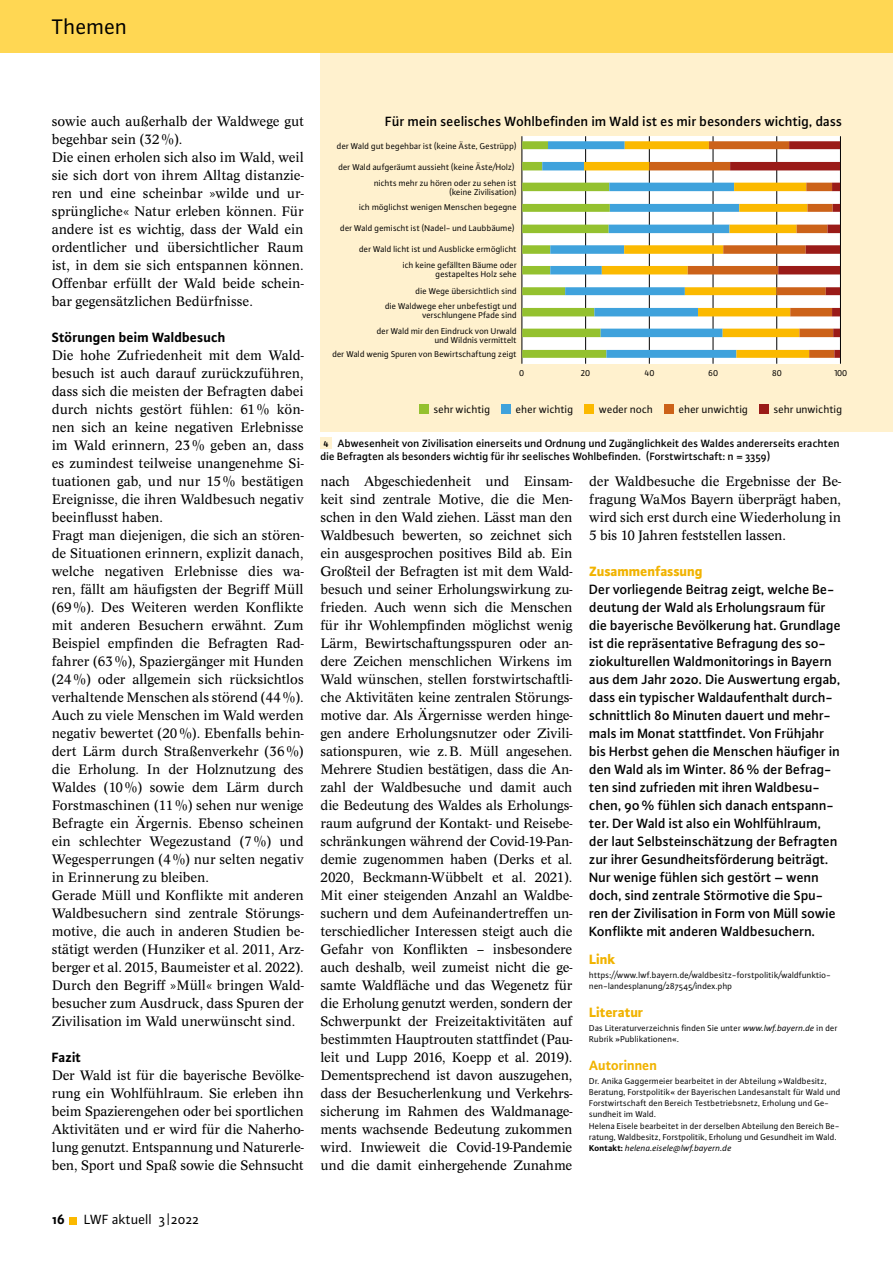
<style>
.page{position:relative;width:893px;height:1263px;background:#fff}
.page>*{position:absolute;margin:0;border:0;box-sizing:border-box;transform-origin:0 0}
.t1{font:22.5px "Plus Sans Pro";letter-spacing:-.005em;color:#000}
.t2{font:14.25px/18px "Concept";letter-spacing:-.005em;color:#000;text-align:justify}
.t3{font:500 14.25px/18px "Plus Sans Pro";letter-spacing:-.005em;color:#000}
.t4{font:700 14.25px "Plus Sans Pro";color:#000}
.t5{font:800 14.25px "Plus Sans Pro";letter-spacing:-.01em;color:#f1b300}
.t6{font:14.25px "Plus Sans Pro";color:#000}
.t7{font:700 14.25px "Plus Sans Pro";letter-spacing:-.01em;color:#f1b300}
.t8{font:500 11.25px/13.5px "Plus Sans Pro";color:#000}
.t9{font:11.25px "Plus Sans Pro";color:#000}
.t10{font:9px/11.2px "Plus Sans Pro";color:#000;text-align:right}
.s1{font-weight:700;font-size:9px}
.s2{font-style:italic}
.s3{font-weight:700}
</style>
<div class="page">
<div style="left:0;top:0;width:893px;height:53px;background:#ffd753"></div>
<div style="left:70px;top:1217px;width:7px;height:7px;background:#fbb900"></div>
<div style="left:320px;top:53px;width:573px;height:379px;background:#fff1ce"></div>
<div style="left:522px;top:136px;width:319px;height:228px;background:#fff"></div>
<div style="left:419px;top:404px;width:10px;height:9px;background:#94c12f"></div>
<div style="left:501px;top:404px;width:10px;height:9px;background:#3fa2dc"></div>
<div style="left:584px;top:404px;width:10px;height:9px;background:#fbb900"></div>
<div style="left:664px;top:404px;width:10px;height:9px;background:#cc6219"></div>
<div style="left:759px;top:404px;width:10px;height:9px;background:#9a1b18"></div>
<hr style="left:585px;top:136px;width:1px;height:228px;background:#000">
<hr style="left:649px;top:136px;width:1px;height:228px;background:#000">
<hr style="left:713px;top:136px;width:1px;height:228px;background:#000">
<hr style="left:776px;top:136px;width:1px;height:228px;background:#000">
<hr style="left:840px;top:136px;width:1px;height:228px;background:#000">
<hr style="left:522px;top:136px;width:1px;height:228px;background:#000">
<svg style="left:522px;top:141px;width:318px;height:217px"></svg>
<div style="left:320px;top:437px;width:12px;height:12px;background:#fff1ce"></div>
<h1 class="t1" style="left:52px;top:12px;width:77px">Themen</h1>
<p class="t2" style="left:52px;top:112px;width:253px;text-align:left">sowie auch außerhalb der Waldwege gut begehbar sein (32%).<br>Die einen erholen sich also im Wald, weil sie sich dort von ihrem Alltag distanzie&shy;ren und eine scheinbar »wilde und ur&shy;sprüngliche« Natur erleben können. Für andere ist es wichtig, dass der Wald ein ordentlicher und übersichtlicher Raum ist, in dem sie sich entspannen können.<br>Offenbar erfüllt der Wald beide schein&shy;bar gegensätzlichen Bedürfnisse.</p>
<p class="t4" style="left:52px;top:326px;width:175px">Störungen beim Waldbesuch</p>
<p class="t2" style="left:52px;top:346px;width:253px;text-align:left">Die hohe Zufriedenheit mit dem Wald&shy;besuch ist auch darauf zurückzuführen, dass sich die meisten der Befragten dabei durch nichts gestört fühlen: 61% kön&shy;nen sich an keine negativen Erlebnisse im Wald erinnern, 23% geben an, dass es zumindest teilweise unangenehme Si&shy;tuationen gab, und nur 15% bestätigen Ereignisse, die ihren Waldbesuch negativ beeinflusst haben.<br>Fragt man diejenigen, die sich an stören&shy;de Situationen erinnern, explizit danach, welche negativen Erlebnisse dies wa&shy;ren, fällt am häufigsten der Begriff Müll (69%). Des Weiteren werden Konflikte mit anderen Besuchern erwähnt. Zum Beispiel empfinden die Befragten Rad&shy;fahrer (63%), Spaziergänger mit Hunden (24%) oder allgemein sich rücksichtlos verhaltende Menschen als störend (44%).<br>Auch zu viele Menschen im Wald werden negativ bewertet (20%). Ebenfalls behin&shy;dert Lärm durch Straßenverkehr (36%) die Erholung. In der Holznutzung des Waldes (10%) sowie dem Lärm durch Forstmaschinen (11%) sehen nur wenige Befragte ein Ärgernis. Ebenso scheinen ein schlechter Wegezustand (7%) und Wegesperrungen (4%) nur selten negativ in Erinnerung zu bleiben.<br>Gerade Müll und Konflikte mit anderen Waldbesuchern sind zentrale Störungs&shy;motive, die auch in anderen Studien be&shy;stätigt werden (Hunziker et al. 2011, Arz&shy;berger et al. 2015, Baumeister et al. 2022).<br>Durch den Begriff »Müll« bringen Wald&shy;besucher zum Ausdruck, dass Spuren der Zivilisation im Wald unerwünscht sind.</p>
<p class="t4" style="left:52px;top:1046px;width:31px">Fazit</p>
<p class="t2" style="left:52px;top:1066px;width:253px">Der Wald ist für die bayerische Bevölke&shy;rung ein Wohlfühlraum. Sie erleben ihn beim Spazierengehen oder bei sportlichen Aktivitäten und er wird für die Naherho&shy;lung genutzt. Entspannung und Naturerle&shy;ben, Sport und Spaß sowie die Sehnsucht</p>
<p class="t4" style="left:52px;top:1209px;width:14px">16</p>
<p class="t6" style="left:84px;top:1210px;width:117px">LWF aktuell 3 |2022</p>
<p class="t3" style="left:385px;top:111px;width:458px">Für mein seelisches Wohlbefinden im Wald ist es mir besonders wichtig, dass</p>
<p class="t10" style="left:337px;top:140px;width:181px">der Wald gut begehbar ist (keine Äste, Gestrüpp)</p>
<p class="t10" style="left:338px;top:159px;width:180px;line-height:15.8px">der Wald aufgeräumt aussieht (keine Äste/Holz) nichts mehr zu hören oder zu sehen ist</p>
<p class="t10" style="left:359px;top:183px;width:159px;line-height:15.8px">(keine Zivilisation)<br>ich möglichst wenigen Menschen begegne</p>
<p class="t10" style="left:340px;top:222px;width:176px">der Wald gemischt ist (Nadel- und Laubbäume)</p>
<p class="t10" style="left:359px;top:241px;width:159px;line-height:15.8px">der Wald licht ist und Ausblicke ermöglicht ich keine gefällten Bäume oder</p>
<p class="t10" style="left:385px;top:266px;width:133px;line-height:16px">gestapeltes Holz sehe<br>die Wege übersichtlich sind<br>die Waldwege eher unbefestigt und</p>
<p class="t10" style="left:377px;top:307px;width:142px;line-height:15.8px">verschlungene Pfade sind<br>der Wald mir den Eindruck von Urwald</p>
<p class="t10" style="left:332px;top:333px;width:186px;line-height:13.5px">und Wildnis vermittelt<br>der Wald wenig Spuren von Bewirtschaftung zeigt</p>
<p class="t10" style="left:519px;top:367px;width:7px">0</p>
<p class="t10" style="left:581px;top:367px;width:11px">20</p>
<p class="t10" style="left:644px;top:367px;width:12px">40</p>
<p class="t10" style="left:708px;top:367px;width:12px">60</p>
<p class="t10" style="left:772px;top:367px;width:11px">80</p>
<p class="t10" style="left:834px;top:367px;width:14px">100</p>
<p class="t9" style="left:434px;top:402px;width:58px">sehr wichtig</p>
<p class="t9" style="left:516px;top:402px;width:59px">eher wichtig</p>
<p class="t9" style="left:599px;top:402px;width:56px">weder noch</p>
<p class="t9" style="left:679px;top:402px;width:71px">eher unwichtig</p>
<p class="t9" style="left:774px;top:402px;width:70px">sehr unwichtig</p>
<p class="t8" style="left:320px;top:436px;width:521px"><span class="s1">4</span> Abwesenheit von Zivilisation einerseits und Ordnung und Zugänglichkeit des Waldes andererseits erachten die Befragten als besonders wichtig für ihr seelisches Wohlbefinden. (Forstwirtschaft: n = 3359)</p>
<p class="t2" style="left:320px;top:472px;width:253px">nach Abgeschiedenheit und Einsam&shy;keit sind zentrale Motive, die die Men&shy;schen in den Wald ziehen. Lässt man den Waldbesuch bewerten, so zeichnet sich ein ausgesprochen positives Bild ab. Ein Großteil der Befragten ist mit dem Wald&shy;besuch und seiner Erholungswirkung zu&shy;frieden. Auch wenn sich die Menschen für ihr Wohlempfinden möglichst wenig Lärm, Bewirtschaftungsspuren oder an&shy;dere Zeichen menschlichen Wirkens im Wald wünschen, stellen forstwirtschaftli&shy;che Aktivitäten keine zentralen Störungs&shy;motive dar. Als Ärgernisse werden hinge&shy;gen andere Erholungsnutzer oder Zivili&shy;sationspuren, wie z.B. Müll angesehen.<br>Mehrere Studien bestätigen, dass die An&shy;zahl der Waldbesuche und damit auch die Bedeutung des Waldes als Erholungs&shy;raum aufgrund der Kontakt- und Reisebe&shy;schränkungen während der Covid-19-Pan&shy;demie zugenommen haben (Derks et al.<br>2020, Beckmann-Wübbelt et al. 2021).<br>Mit einer steigenden Anzahl an Waldbe&shy;suchern und dem Aufeinandertreffen un&shy;terschiedlicher Interessen steigt auch die Gefahr von Konflikten – insbesondere auch deshalb, weil zumeist nicht die ge&shy;samte Waldfläche und das Wegenetz für die Erholung genutzt werden, sondern der Schwerpunkt der Freizeitaktivitäten auf bestimmten Hauptrouten stattfindet (Pau&shy;leit und Lupp 2016, Koepp et al. 2019).<br>Dementsprechend ist davon auszugehen, dass der Besucherlenkung und Verkehrs&shy;sicherung im Rahmen des Waldmanage&shy;ments wachsende Bedeutung zukommen wird. Inwieweit die Covid-19-Pandemie und die damit einhergehende Zunahme</p>
<p class="t2" style="left:589px;top:472px;width:253px">der Waldbesuche die Ergebnisse der Be&shy;fragung WaMos Bayern überprägt haben, wird sich erst durch eine Wiederholung in 5 bis 10 Jahren feststellen lassen.</p>
<p class="t5" style="left:589px;top:560px;width:115px">Zusammenfassung</p>
<p class="t3" style="left:589px;top:579px;width:253px">Der vorliegende Beitrag zeigt, welche Be&shy;deutung der Wald als Erholungsraum für die bayerische Bevölkerung hat. Grundlage ist die repräsentative Befragung des so&shy;ziokulturellen Waldmonitorings in Bayern aus dem Jahr 2020. Die Auswertung ergab, dass ein typischer Waldaufenthalt durch&shy;schnittlich 80 Minuten dauert und mehr&shy;mals im Monat stattfindet. Von Frühjahr bis Herbst gehen die Menschen häufiger in den Wald als im Winter. 86% der Befrag&shy;ten sind zufrieden mit ihren Waldbesu&shy;chen, 90% fühlen sich danach entspann&shy;ter. Der Wald ist also ein Wohlfühlraum, der laut Selbsteinschätzung der Befragten zur ihrer Gesundheitsförderung beiträgt.<br>Nur wenige fühlen sich gestört – wenn doch, sind zentrale Störmotive die Spu&shy;ren der Zivilisation in Form von Müll sowie Konflikte mit anderen Waldbesuchern.</p>
<p class="t5" style="left:589px;top:948px;width:28px">Link</p>
<p class="t10" style="left:589px;top:969px;width:243px;text-align:left">https://www.lwf.bayern.de/waldbesitz-forstpolitik/waldfunktio&shy;nen-landesplanung/287545/index.php</p>
<p class="t5" style="left:589px;top:1001px;width:56px">Literatur</p>
<p class="t10" style="left:589px;top:1022px;width:250px;text-align:left">Das Literaturverzeichnis finden Sie unter <span class="s2">www.lwf.bayern.de</span> in der<br>Rubrik »Publikationen«.</p>
<p class="t7" style="left:589px;top:1055px;width:69px">Autorinnen</p>
<p class="t10" style="left:589px;top:1074px;width:253px;text-align:left">Dr. Anika Gaggermeier bearbeitet in der Abteilung »Waldbesitz, Beratung, Forstpolitik« der Bayerischen Landesanstalt für Wald und Forstwirtschaft den Bereich Testbetriebsnetz, Erholung und Ge&shy;sundheit im Wald.<br>Helena Eisele bearbeitet in der derselben Abteilung den Bereich Be&shy;ratung, Waldbesitz, Forstpolitik, Erholung und Gesundheit im Wald.<br><span class="s3">Kontakt:</span> <span class="s2">helena.eisele@lwf.bayern.de</span></p>
</div>
